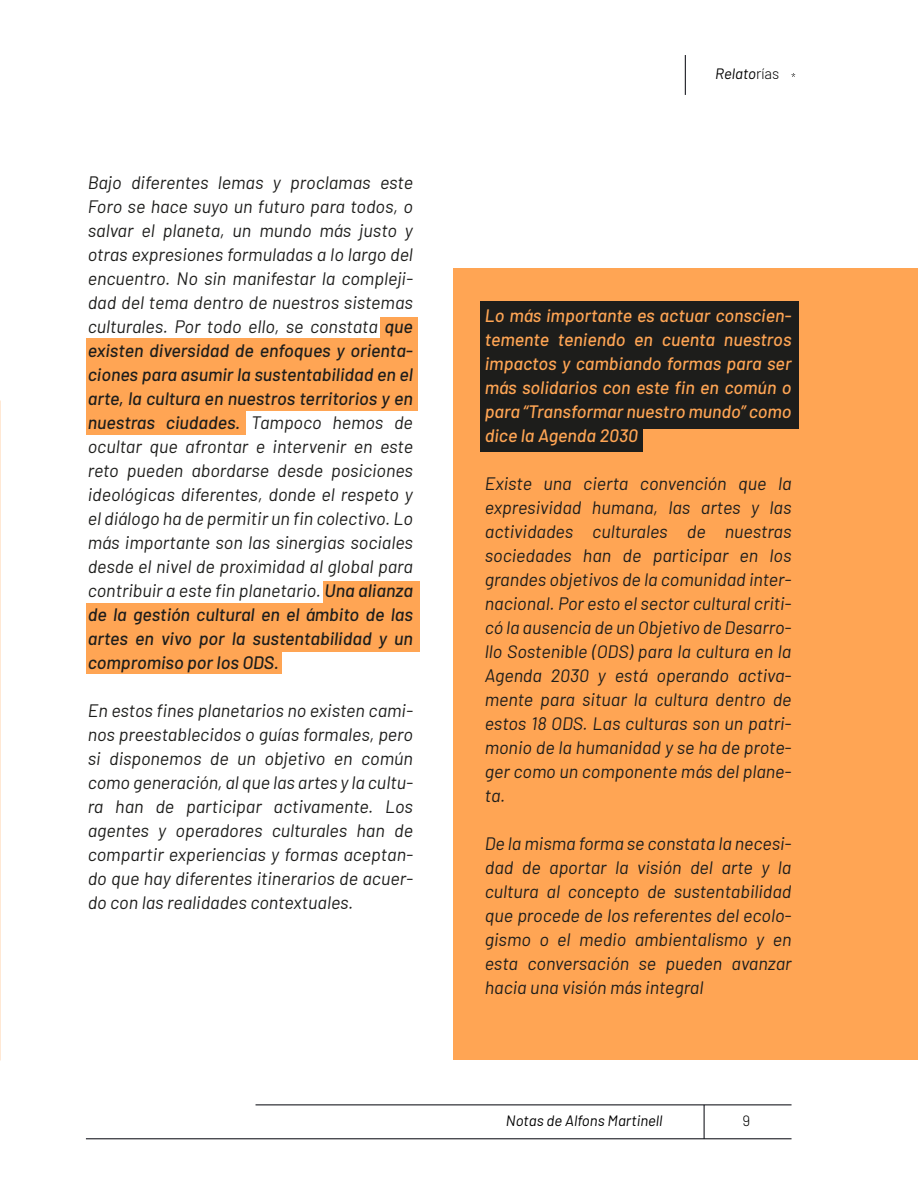
<style>
.page{position:relative;width:918px;height:1188px;background:#fff}
.page>*{position:absolute;margin:0;border:0;box-sizing:border-box;transform-origin:0 0}
.t1{font:italic 18px/24px "Barlow";color:#1d1d1b;text-align:justify}
.t2{font:italic 500 18px/24px "Barlow";color:#ffa554;text-align:justify}
.t3{font:italic 15px "Barlow";color:#000}
.t4{font:300 15px "Barlow";color:#000}
.s1{font-weight:500}
.s2{font-weight:300;font-style:normal}
</style>
<div class="page">
<div style="left:454px;top:268px;width:464px;height:792px;background:#ffa554"></div>
<hr style="left:685px;top:55px;width:1px;height:40px;background:#000209">
<div style="left:86px;top:338px;width:331px;height:25px;background:#ffa554"></div>
<div style="left:380px;top:317px;width:37px;height:24px;background:#ffa554"></div>
<div style="left:86px;top:363px;width:331px;height:24px;background:#ffa554"></div>
<div style="left:86px;top:604px;width:334px;height:24px;background:#ffa554"></div>
<div style="left:323px;top:582px;width:97px;height:24px;background:#ffa554"></div>
<div style="left:86px;top:627px;width:334px;height:24px;background:#ffa554"></div>
<div style="left:86px;top:650px;width:196px;height:24px;background:#ffa554"></div>
<div style="left:86px;top:387px;width:331px;height:24px;background:#ffa554"></div>
<div style="left:86px;top:411px;width:159px;height:24px;background:#ffa554"></div>
<div style="left:480px;top:302px;width:318px;height:27px;background:#1d1d1b"></div>
<div style="left:480px;top:327px;width:318px;height:28px;background:#1d1d1b"></div>
<div style="left:480px;top:353px;width:318px;height:27px;background:#1d1d1b"></div>
<div style="left:480px;top:376px;width:318px;height:27px;background:#1d1d1b"></div>
<div style="left:480px;top:401px;width:318px;height:27px;background:#1d1d1b"></div>
<div style="left:480px;top:425px;width:163px;height:27px;background:#1d1d1b"></div>
<hr style="left:256px;top:1105px;width:536px;height:1px;background:#000209">
<hr style="left:86px;top:1139px;width:706px;height:1px;background:#000209">
<hr style="left:704px;top:1105px;width:1px;height:34px;background:#000209">
<p class="t1" style="left:88px;top:169px;width:327px">Bajo diferentes lemas y proclamas este Foro se hace suyo un futuro para todos, o salvar el planeta, un mundo más justo y otras expresiones formuladas a lo largo del encuentro. No sin manifestar la compleji&shy;dad del tema dentro de nuestros sistemas culturales. Por todo ello, se constata <span class="s1">que existen diversidad de enfoques y orienta&shy;ciones para asumir la sustentabilidad en el arte, la cultura en nuestros territorios y en nuestras ciudades.</span> Tampoco hemos de ocultar que afrontar e intervenir en este reto pueden abordarse desde posiciones ideológicas diferentes, donde el respeto y el diálogo ha de permitir un fin colectivo. Lo más importante son las sinergias sociales desde el nivel de proximidad al global para contribuir a este fin planetario. <span class="s1">Una alianza de la gestión cultural en el ámbito de las artes en vivo por la sustentabilidad y un compromiso por los ODS.</span></p>
<p class="t1" style="left:88px;top:697px;width:327px">En estos fines planetarios no existen cami&shy;nos preestablecidos o guías formales, pero si disponemos de un objetivo en común como generación, al que las artes y la cultu&shy;ra han de participar activamente. Los agentes y operadores culturales han de compartir experiencias y formas aceptan&shy;do que hay diferentes itinerarios de acuer&shy;do con las realidades contextuales.</p>
<p class="t3" style="left:715px;top:63px;width:66px">Relato<span class="s2">rías</span></p>
<p class="t2" style="left:485px;top:302px;width:308px">Lo más importante es actuar conscien&shy;temente teniendo en cuenta nuestros impactos y cambiando formas para ser más solidarios con este fin en común o para “Transformar nuestro mundo” como dice la Agenda 2030</p>
<p class="t1" style="left:485px;top:470px;width:308px">Existe una cierta convención que la expresividad humana, las artes y las actividades culturales de nuestras sociedades han de participar en los grandes objetivos de la comunidad inter&shy;nacional. Por esto el sector cultural criti&shy;có la ausencia de un Objetivo de Desarro&shy;llo Sostenible (ODS) para la cultura en la Agenda 2030 y está operando activa&shy;mente para situar la cultura dentro de estos 18 ODS. Las culturas son un patri&shy;monio de la humanidad y se ha de prote&shy;ger como un componente más del plane&shy;ta.</p>
<p class="t1" style="left:485px;top:830px;width:308px">De la misma forma se constata la necesi&shy;dad de aportar la visión del arte y la cultura al concepto de sustentabilidad que procede de los referentes del ecolo&shy;gismo o el medio ambientalismo y en esta conversación se pueden avanzar hacia una visión más integral</p>
<p class="t3" style="left:506px;top:1109px;width:158px">Notas de Alfons Martinell</p>
<p class="t4" style="left:742px;top:1110px;width:9px">9</p>
</div>
